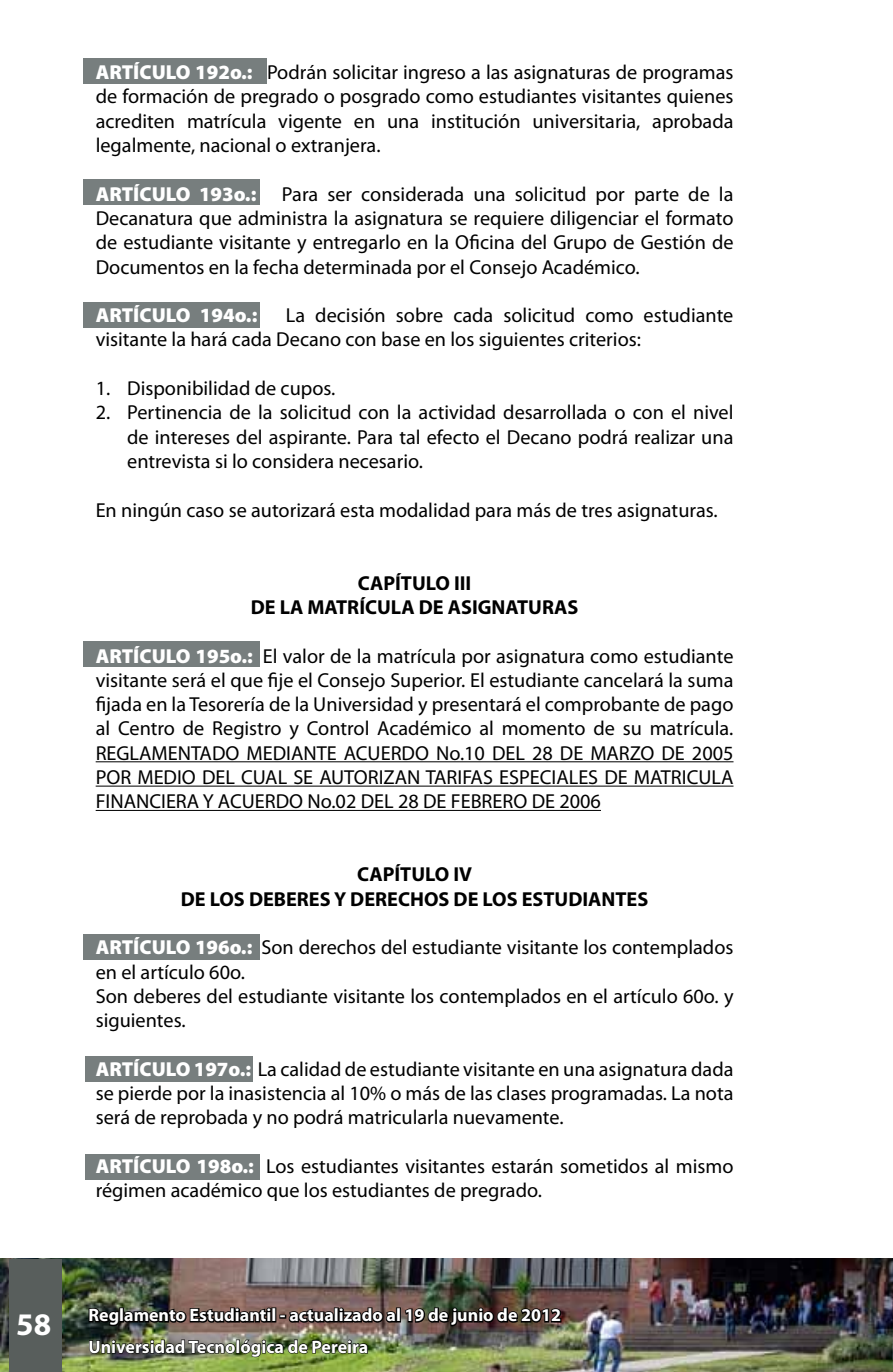
<style>
.page{position:relative;width:893px;height:1372px;background:#fff}
.page>*{position:absolute;margin:0;border:0;box-sizing:border-box;transform-origin:0 0}
.t1{font:20.25px/24.3px "Myriad Pro";color:#000;text-align:justify}
.t2{font:700 20.25px/24.3px "Myriad Pro";color:#000;text-align:center}
.t3{font:900 20.25px "Myriad Pro";color:#fff}
.t4{font:700 18px/31.5px "Myriad Pro";color:#fff}
.s1{font-weight:900;color:#fff}
.s2{font-size:31.5px}
</style>
<div class="page">
<img style="left:0;top:1258px;width:893px;height:113px">
<div style="left:10px;top:1258px;width:52px;height:113px;background:#585e5c"></div>
<div style="left:396px;top:1307px;width:5px;height:15px;border:2px solid #000"></div>
<img style="left:403px;top:1274px;width:159px;height:83px">
<img style="left:87px;top:1274px;width:310px;height:93px">
<div style="left:84px;top:179px;width:176px;height:25px;background:#777e7e"></div>
<div style="left:84px;top:58px;width:183px;height:26px;background:#777e7e"></div>
<div style="left:84px;top:302px;width:176px;height:26px;background:#777e7e"></div>
<div style="left:85px;top:1056px;width:167px;height:25px;background:#777e7e"></div>
<div style="left:85px;top:1154px;width:175px;height:25px;background:#777e7e"></div>
<div style="left:84px;top:933px;width:176px;height:26px;background:#777e7e"></div>
<div style="left:84px;top:641px;width:176px;height:26px;background:#777e7e"></div>
<hr style="left:96px;top:761px;width:637px;height:1px;background:#000">
<hr style="left:96px;top:785px;width:637px;height:1px;background:#000">
<hr style="left:96px;top:809px;width:505px;height:2px;background:#000">
<p class="t1" style="left:96px;top:60px;width:639px"><span class="s1">ARTÍCULO 192o.:</span> Podrán solicitar ingreso a las asignaturas de programas de formación de pregrado o posgrado como estudiantes visitantes quienes acrediten matrícula vigente en una institución universitaria, aprobada legalmente, nacional o extranjera.</p>
<p class="t3" style="left:96px;top:180px;width:162px">ARTÍCULO 193o.:</p>
<p class="t1" style="left:96px;top:181px;width:639px;text-indent:186px">Para ser considerada una solicitud por parte de la Decanatura que administra la asignatura se requiere diligenciar el formato de estudiante visitante y entregarlo en la Oficina del Grupo de Gestión de Documentos en la fecha determinada por el Consejo Académico.</p>
<p class="t3" style="left:96px;top:302px;width:163px">ARTÍCULO 194o.:</p>
<p class="t1" style="left:96px;top:303px;width:639px;text-indent:190px">La decisión sobre cada solicitud como estudiante visitante la hará cada Decano con base en los siguientes criterios:</p>
<p class="t1" style="left:96px;top:376px;width:241px">1. Disponibilidad de cupos.</p>
<p class="t1" style="left:127px;top:400px;width:608px;text-indent:-32px">2. Pertinencia de la solicitud con la actividad desarrollada o con el nivel de intereses del aspirante. Para tal efecto el Decano podrá realizar una entrevista si lo considera necesario.</p>
<p class="t1" style="left:96px;top:497px;width:624px">En ningún caso se autorizará esta modalidad para más de tres asignaturas.</p>
<p class="t2" style="left:251px;top:570px;width:329px">CAPÍTULO III<br>DE LA MATRÍCULA DE ASIGNATURAS</p>
<p class="t1" style="left:96px;top:643px;width:639px"><span class="s1">ARTÍCULO 195o.:</span> El valor de la matrícula por asignatura como estudiante visitante será el que fije el Consejo Superior. El estudiante cancelará la suma fijada en la Tesorería de la Universidad y presentará el comprobante de pago al Centro de Registro y Control Académico al momento de su matrícula.<br>REGLAMENTADO MEDIANTE ACUERDO No.10 DEL 28 DE MARZO DE 2005<br>POR MEDIO DEL CUAL SE AUTORIZAN TARIFAS ESPECIALES DE MATRICULA FINANCIERA Y ACUERDO No.02 DEL 28 DE FEBRERO DE 2006</p>
<p class="t2" style="left:181px;top:861px;width:469px">CAPÍTULO IV<br>DE LOS DEBERES Y DERECHOS DE LOS ESTUDIANTES</p>
<p class="t1" style="left:96px;top:935px;width:639px;text-align:left"><span class="s1">ARTÍCULO 196o.:</span> Son derechos del estudiante visitante los contemplados en el artículo 60o.<br>Son deberes del estudiante visitante los contemplados en el artículo 60o. y siguientes.</p>
<p class="t1" style="left:96px;top:1056px;width:639px"><span class="s1">ARTÍCULO 197o.:</span> La calidad de estudiante visitante en una asignatura dada se pierde por la inasistencia al 10% o más de las clases programadas. La nota será de reprobada y no podrá matricularla nuevamente.</p>
<p class="t1" style="left:96px;top:1153px;width:639px"><span class="s1">ARTÍCULO 198o.:</span> Los estudiantes visitantes estarán sometidos al mismo régimen académico que los estudiantes de pregrado.</p>
<p class="t4" style="left:88px;top:1298px;width:474px;text-indent:-72px"><span class="s2">58</span> Reglamento Estudiantil - actualizado al 19 de junio de 2012<br>Universidad Tecnológica de Pereira</p>
</div>
